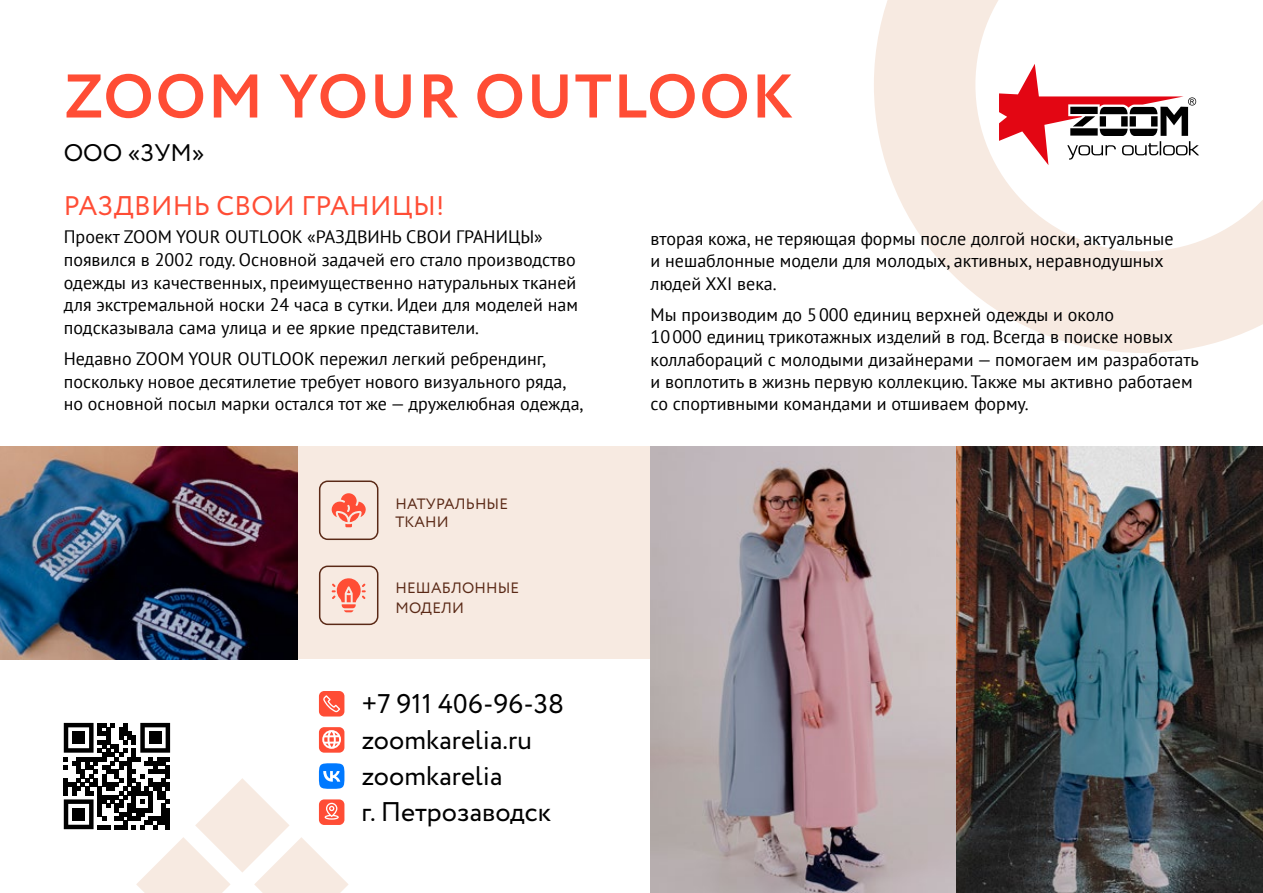
<style>
.page{position:relative;width:1263px;height:893px;background:#fff}
.page>*{position:absolute;margin:0;border:0;box-sizing:border-box;transform-origin:0 0}
.t1{font:700 61.5px "Circe";letter-spacing:.03em;color:#ff4d35}
.t2{font:27px/36.2px "Circe";color:#000}
.t3{font:27px "Circe";letter-spacing:.01em;color:#ff4d35}
.t4{font:24px "Circe";color:#000}
.t5{font:18px/22.6px "PT Sans";color:#000}
.t6{font:15px/18px "Circe";letter-spacing:.01em;color:#5a2916}
</style>
<div class="page">
<svg style="left:874px;top:0;width:389px;height:353px"></svg>
<div style="left:0;top:446px;width:1263px;height:213px;background:#f7eae1"></div>
<img style="left:0;top:446px;width:298px;height:213px">
<img style="left:651px;top:446px;width:612px;height:447px">
<svg style="left:999px;top:64px;width:200px;height:101px"></svg>
<svg style="left:332px;top:493px;width:34px;height:34px"></svg>
<svg style="left:332px;top:578px;width:34px;height:34px"></svg>
<div style="left:319px;top:480px;width:59px;height:60px;border:2px solid #5a2916;border-radius:8px"></div>
<div style="left:319px;top:566px;width:59px;height:59px;border:2px solid #5a2916;border-radius:8px"></div>
<svg style="left:319px;top:691px;width:25px;height:25px"></svg>
<svg style="left:64px;top:723px;width:285px;height:170px"></svg>
<div style="left:72px;top:731px;width:13px;height:13px;background:#000"></div>
<div style="left:149px;top:731px;width:13px;height:13px;background:#000"></div>
<div style="left:72px;top:808px;width:13px;height:13px;background:#000"></div>
<h1 class="t1" style="left:64px;top:55px;width:730px">ZOOM YOUR OUTLOOK</h1>
<h3 class="t4" style="left:64px;top:136px;width:142px">ООО «ЗУМ»</h3>
<h2 class="t3" style="left:64px;top:187px;width:382px">РАЗДВИНЬ СВОИ ГРАНИЦЫ!</h2>
<p class="t5" style="left:64px;top:225px;width:516px">Проект ZOOM YOUR OUTLOOK «РАЗДВИНЬ СВОИ ГРАНИЦЫ» появился в 2002 году. Основной задачей его стало производство одежды из качественных, преимущественно натуральных тканей для экстремальной носки 24 часа в сутки. Идеи для моделей нам подсказывала сама улица и ее яркие представители.</p>
<p class="t5" style="left:64px;top:347px;width:521px">Недавно ZOOM YOUR OUTLOOK пережил легкий ребрендинг, поскольку новое десятилетие требует нового визуального ряда, но основной посыл марки остался тот же — дружелюбная одежда,</p>
<p class="t5" style="left:651px;top:227px;width:524px">вторая кожа, не теряющая формы после долгой носки, актуальные и нешаблонные модели для молодых, активных, неравнодушных людей XXI века.</p>
<p class="t5" style="left:651px;top:303px;width:550px">Мы производим до 5000 единиц верхней одежды и около<br>10000 единиц трикотажных изделий в год. Всегда в поиске новых коллабораций с молодыми дизайнерами — помогаем им разработать и воплотить в жизнь первую коллекцию. Также мы активно работаем со спортивными командами и отшиваем форму.</p>
<p class="t6" style="left:396px;top:495px;width:114px">НАТУРАЛЬНЫЕ<br>ТКАНИ</p>
<p class="t6" style="left:396px;top:579px;width:125px;line-height:19.5px">НЕШАБЛОННЫЕ<br>МОДЕЛИ</p>
<h2 class="t2" style="left:361px;top:687px;width:204px">+7 911 406-96-38</h2>
<h2 class="t2" style="left:361px;top:723px;width:172px">zoomkarelia.ru</h2>
<h2 class="t2" style="left:361px;top:759px;width:191px">zoomkarelia<br>г. Петрозаводск</h2>
</div>
